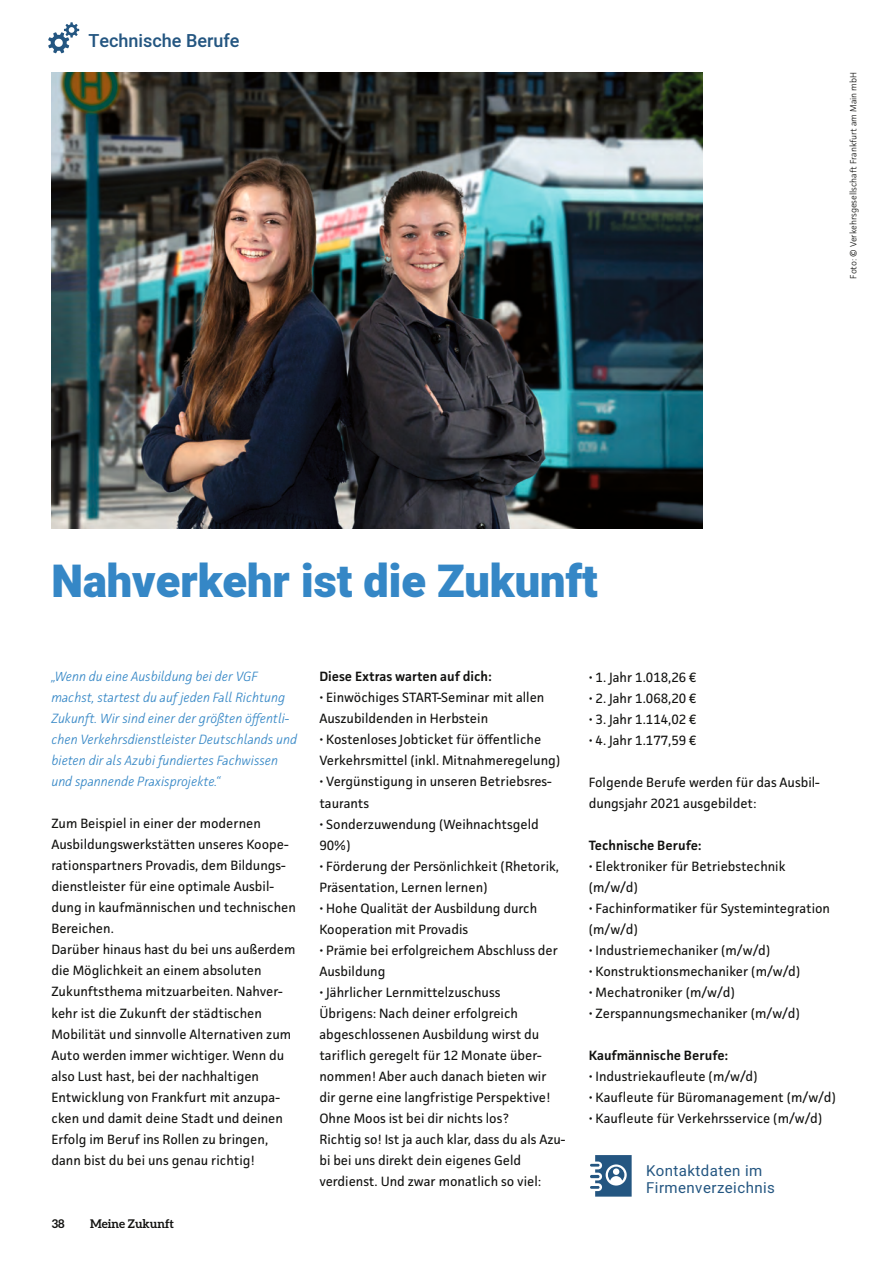
<style>
.page{position:relative;width:890px;height:1267px;background:#fff}
.page>*{position:absolute;margin:0;border:0;box-sizing:border-box;transform-origin:0 0}
.HEAD{font:900 45px "Heebo";color:#3587c6}
.t1{font:500 18px "Heebo";color:#245681}
.Kategorie_subhead{font:15px/16.5px "Heebo";letter-spacing:.03em;color:#245681}
.copy{font:13.5px/21px "Facit";color:#11110f}
.copy-2{font:italic 300 13.5px/21px "Facit";color:#3587c6}
.copy-3{font:600 13.5px "Facit";color:#11110f}
.t2{font:700 12px "Aleo";color:#11110f}
.Subhead_kursiv{font:300 9px "Facit";color:#11110f}
</style>
<div class="page">
<svg style="left:48px;top:22px;width:31px;height:31px"></svg>
<img style="left:52px;top:72px;width:650px;height:457px">
<svg style="left:590px;top:1155px;width:41px;height:41px"></svg>
<h2 class="t1" style="left:88px;top:28px;width:153px">Technische Berufe</h2>
<p class="Subhead_kursiv" style="left:847px;top:278px;width:208px;rotate:-90deg">Foto: © Verkehrsgesellschaft Frankfurt am Main mbH</p>
<p class="HEAD" style="left:51px;top:550px;width:547px">Nahverkehr ist die Zukunft</p>
<p class="copy-2" style="left:51px;top:666px;width:247px">„Wenn du eine Ausbildung bei der VGF machst, startest du auf jeden Fall Richtung Zukunft. Wir sind einer der größten öffentli&shy;chen Verkehrsdienstleister Deutschlands und bieten dir als Azubi fundiertes Fachwissen und spannende Praxisprojekte.“</p>
<p class="copy" style="left:51px;top:813px;width:246px">Zum Beispiel in einer der modernen Ausbildungswerkstätten unseres Koope&shy;rationspartners Provadis, dem Bildungs&shy;dienstleister für eine optimale Ausbil&shy;dung in kaufmännischen und technischen Bereichen.</p>
<p class="copy" style="left:51px;top:939px;width:245px">Darüber hinaus hast du bei uns außerdem die Möglichkeit an einem absoluten Zukunftsthema mitzuarbeiten. Nahver&shy;kehr ist die Zukunft der städtischen Mobilität und sinnvolle Alternativen zum Auto werden immer wichtiger. Wenn du also Lust hast, bei der nachhaltigen Entwicklung von Frankfurt mit anzupa&shy;cken und damit deine Stadt und deinen Erfolg im Beruf ins Rollen zu bringen, dann bist du bei uns genau richtig!</p>
<p class="t2" style="left:52px;top:1216px;width:14px">38</p>
<p class="t2" style="left:90px;top:1216px;width:85px">Meine Zukunft</p>
<p class="copy-3" style="left:319px;top:668px;width:174px">Diese Extras warten auf dich:</p>
<p class="copy" style="left:319px;top:687px;width:226px">• Einwöchiges START-Seminar mit allen<br>Auszubildenden in Herbstein</p>
<p class="copy" style="left:319px;top:729px;width:242px">• Kostenloses Jobticket für öffentliche<br>Verkehrsmittel (inkl. Mitnahmeregelung)</p>
<p class="copy" style="left:319px;top:771px;width:234px">• Vergünstigung in unseren Betriebsres&shy;taurants</p>
<p class="copy" style="left:319px;top:813px;width:221px">• Sonderzuwendung (Weihnachtsgeld<br>90%)</p>
<p class="copy" style="left:319px;top:855px;width:241px">• Förderung der Persönlichkeit (Rhetorik,<br>Präsentation, Lernen lernen)</p>
<p class="copy" style="left:319px;top:897px;width:219px">• Hohe Qualität der Ausbildung durch<br>Kooperation mit Provadis</p>
<p class="copy" style="left:319px;top:939px;width:240px">• Prämie bei erfolgreichem Abschluss der<br>Ausbildung</p>
<p class="copy" style="left:319px;top:981px;width:182px">• Jährlicher Lernmittelzuschuss</p>
<p class="copy" style="left:319px;top:1002px;width:233px">Übrigens: Nach deiner erfolgreich abgeschlossenen Ausbildung wirst du tariflich geregelt für 12 Monate über&shy;nommen! Aber auch danach bieten wir dir gerne eine langfristige Perspektive!</p>
<p class="copy" style="left:319px;top:1107px;width:191px">Ohne Moos ist bei dir nichts los?</p>
<p class="copy" style="left:319px;top:1128px;width:247px">Richtig so! Ist ja auch klar, dass du als Azu&shy;bi bei uns direkt dein eigenes Geld verdienst. Und zwar monatlich so viel:</p>
<p class="copy" style="left:588px;top:666px;width:110px">• 1. Jahr 1.018,26 €</p>
<p class="copy" style="left:588px;top:687px;width:110px">• 2. Jahr 1.068,20 €</p>
<p class="copy" style="left:588px;top:708px;width:110px">• 3. Jahr 1.114,02 €</p>
<p class="copy" style="left:588px;top:729px;width:110px">• 4. Jahr 1.177,59 €</p>
<p class="copy" style="left:588px;top:771px;width:232px">Folgende Berufe werden für das Ausbil&shy;dungsjahr 2021 ausgebildet:</p>
<p class="copy-3" style="left:588px;top:836px;width:114px">Technische Berufe:</p>
<p class="copy" style="left:588px;top:855px;width:198px">• Elektroniker für Betriebstechnik (m/w/d)</p>
<p class="copy" style="left:588px;top:897px;width:243px">• Fachinformatiker für Systemintegration (m/w/d)</p>
<p class="copy" style="left:588px;top:939px;width:183px">• Industriemechaniker (m/w/d)</p>
<p class="copy" style="left:588px;top:960px;width:213px">• Konstruktionsmechaniker (m/w/d)</p>
<p class="copy" style="left:588px;top:981px;width:148px">• Mechatroniker (m/w/d)</p>
<p class="copy" style="left:588px;top:1002px;width:213px">• Zerspannungsmechaniker (m/w/d)</p>
<p class="copy-3" style="left:588px;top:1046px;width:141px">Kaufmännische Berufe:</p>
<p class="copy" style="left:588px;top:1065px;width:170px">• Industriekaufleute (m/w/d)</p>
<p class="copy" style="left:588px;top:1086px;width:248px">• Kaufleute für Büromanagement (m/w/d)</p>
<p class="copy" style="left:588px;top:1107px;width:235px">• Kaufleute für Verkehrsservice (m/w/d)</p>
<p class="Kategorie_subhead" style="left:646px;top:1162px;width:130px">Kontaktdaten im<br>Firmenverzeichnis</p>
</div>
